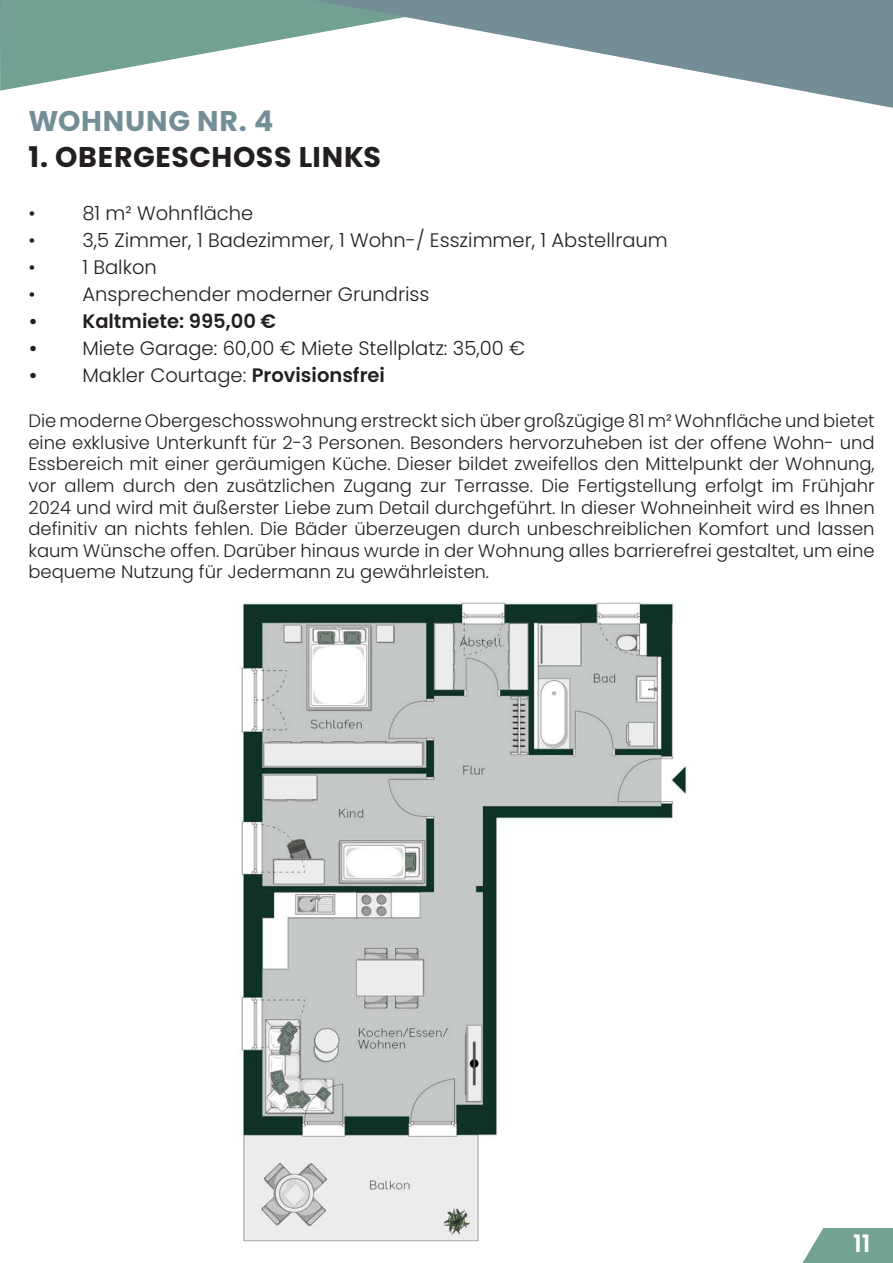
<style>
.page{position:relative;width:893px;height:1263px;background:#fff}
.page>*{position:absolute;margin:0;border:0;box-sizing:border-box;transform-origin:0 0}
.t1{font:700 28.5px "Poppins";letter-spacing:.02em;color:#231f20}
.t2{font:700 28.5px "Poppins";letter-spacing:.03em;color:#748e97}
.t3{font:600 24px "Poppins";color:#fff}
.t4{font:300 19.5px "Poppins";color:#231f20}
.t5{font:600 19.5px "Poppins";color:#231f20}
.t6{font:300 18px/21.6px "Poppins";color:#231f20;text-align:justify}
.s1{font-weight:600}
.s2{font-weight:300}
</style>
<div class="page">
<svg style="left:802px;top:1228px;width:91px;height:35px;background:#83aca0"></svg>
<svg style="left:521px;top:0;width:372px;height:108px;fill:#748e97"></svg>
<img style="left:240px;top:602px;width:447px;height:640px">
<svg style="left:0;top:0;width:521px;height:91px"></svg>
<h1 class="t2" style="left:28px;top:104px;width:246px">WOHNUNG NR. 4</h1>
<h1 class="t1" style="left:28px;top:140px;width:354px">1. OBERGESCHOSS LINKS</h1>
<p class="t4" style="left:28px;top:202px;width:9px">•</p>
<p class="t4" style="left:82px;top:202px;width:172px">81 m² Wohnfläche</p>
<p class="t4" style="left:28px;top:229px;width:9px">•</p>
<p class="t4" style="left:82px;top:229px;width:587px">3,5 Zimmer, 1 Badezimmer, 1 Wohn-/ Esszimmer, 1 Abstellraum</p>
<p class="t4" style="left:28px;top:256px;width:9px">•</p>
<p class="t4" style="left:82px;top:256px;width:76px">1 Balkon</p>
<p class="t4" style="left:28px;top:283px;width:9px">•</p>
<p class="t4" style="left:82px;top:283px;width:349px">Ansprechender moderner Grundriss</p>
<p class="t5" style="left:28px;top:311px;width:249px">• Kaltmiete: 995,00 €</p>
<p class="t4" style="left:28px;top:337px;width:498px"><span class="s1">•</span> Miete Garage: 60,00 € Miete Stellplatz: 35,00 €</p>
<p class="t5" style="left:28px;top:365px;width:358px">• <span class="s2">Makler Courtage:</span> Provisionsfrei</p>
<p class="t6" style="left:28px;top:410px;width:848px">Die moderne Obergeschosswohnung erstreckt sich über großzügige 81 m² Wohnfläche und bietet eine exklusive Unterkunft für 2-3 Personen. Besonders hervorzuheben ist der offene Wohn- und Essbereich mit einer geräumigen Küche. Dieser bildet zweifellos den Mittelpunkt der Wohnung, vor allem durch den zusätzlichen Zugang zur Terrasse. Die Fertigstellung erfolgt im Frühjahr 2024 und wird mit äußerster Liebe zum Detail durchgeführt. In dieser Wohneinheit wird es Ihnen definitiv an nichts fehlen. Die Bäder überzeugen durch unbeschreiblichen Komfort und lassen kaum Wünsche offen. Darüber hinaus wurde in der Wohnung alles barrierefrei gestaltet, um eine bequeme Nutzung für Jedermann zu gewährleisten.</p>
<h2 class="t3" style="left:853px;top:1230px;width:19px">11</h2>
</div>
